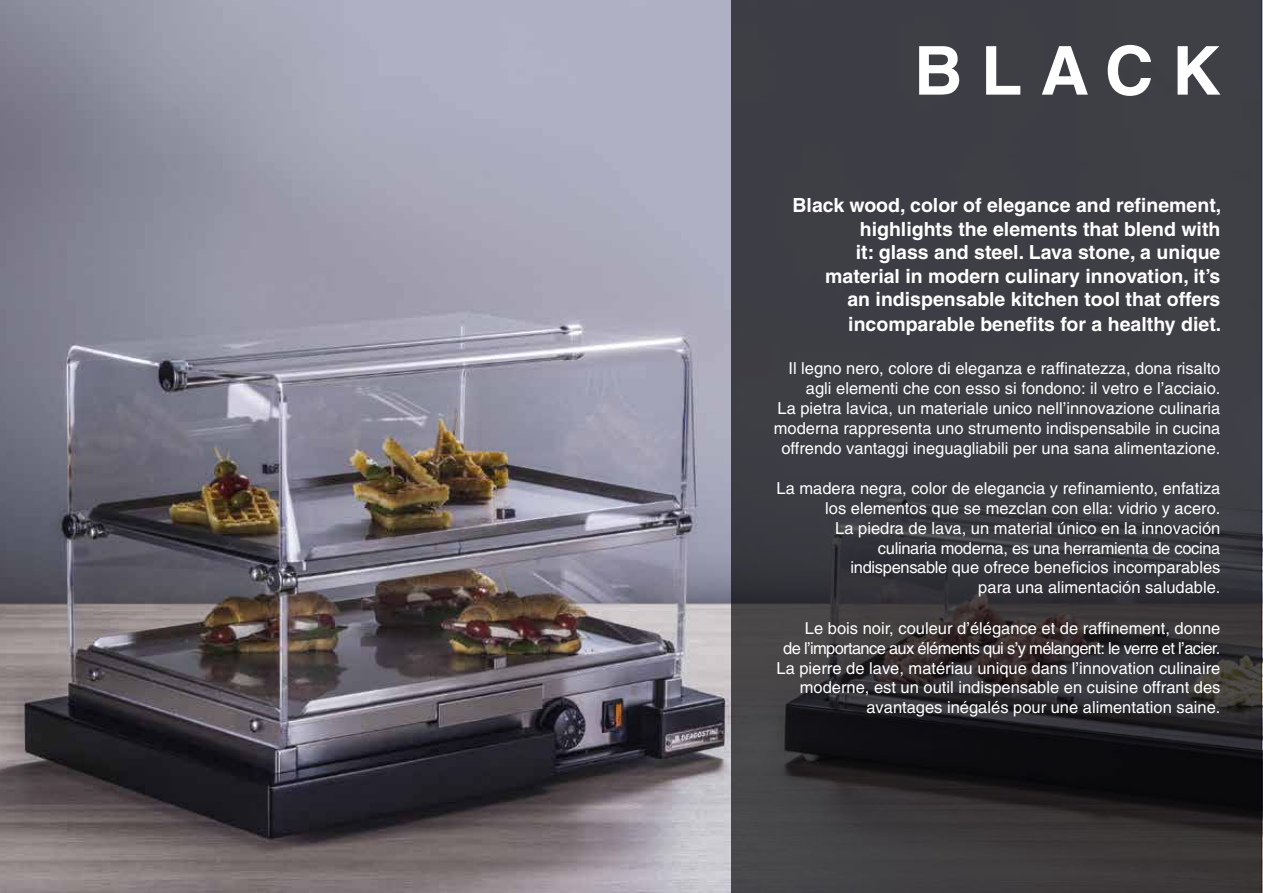
<style>
.page{position:relative;width:1263px;height:893px;background:#fff}
.page>*{position:absolute;margin:0;border:0;box-sizing:border-box;transform-origin:0 0}
.t1{font:700 67.5px "Helvetica";letter-spacing:.27em;color:#fff}
.t2{font:700 19.5px/23.4px "Helvetica";color:#fff;text-align:right}
.t3{font:16.5px/19.8px "Helvetica";color:#fff;text-align:right}
</style>
<div class="page">
<img style="left:0;top:0;width:731px;height:893px">
<svg style="left:731px;top:0;width:530px;height:893px;background:#38373d"></svg>
<hr style="left:1261px;top:0;width:1px;height:893px;background:#000">
<h1 class="t1" style="left:914px;top:30px;width:308px">BLACK</h1>
<p class="t2" style="left:792px;top:193px;width:430px">Black wood, color of elegance and refinement, highlights the elements that blend with<br>it: glass and steel. Lava stone, a unique material in modern culinary innovation, it’s<br>an indispensable kitchen tool that offers</p>
<p class="t2" style="left:848px;top:312px;width:374px">incomparable benefits for a healthy diet.</p>
<p class="t3" style="left:774px;top:359px;width:448px">Il legno nero, colore di eleganza e raffinatezza, dona risalto agli elementi che con esso si fondono: il vetro e l’acciaio.<br>La pietra lavica, un materiale unico nell’innovazione culinaria moderna rappresenta uno strumento indispensabile in cucina offrendo vantaggi ineguagliabili per una sana alimentazione.</p>
<p class="t3" style="left:776px;top:478px;width:445px">La madera negra, color de elegancia y refinamiento, enfatiza los elementos que se mezclan con ella: vidrio y acero.<br>La piedra de lava, un material único en la innovación culinaria moderna, es una herramienta de cocina<br>indispensable que ofrece beneficios incomparables<br>para una alimentación saludable.</p>
<p class="t3" style="left:776px;top:618px;width:445px">Le bois noir, couleur d’élégance et de raffinement, donne<br>de l’importance aux éléments qui s’y mélangent: le verre et l’acier.<br>La pierre de lave, matériau unique dans l’innovation culinaire moderne, est un outil indispensable en cuisine offrant des avantages inégalés pour une alimentation saine.</p>
</div>
